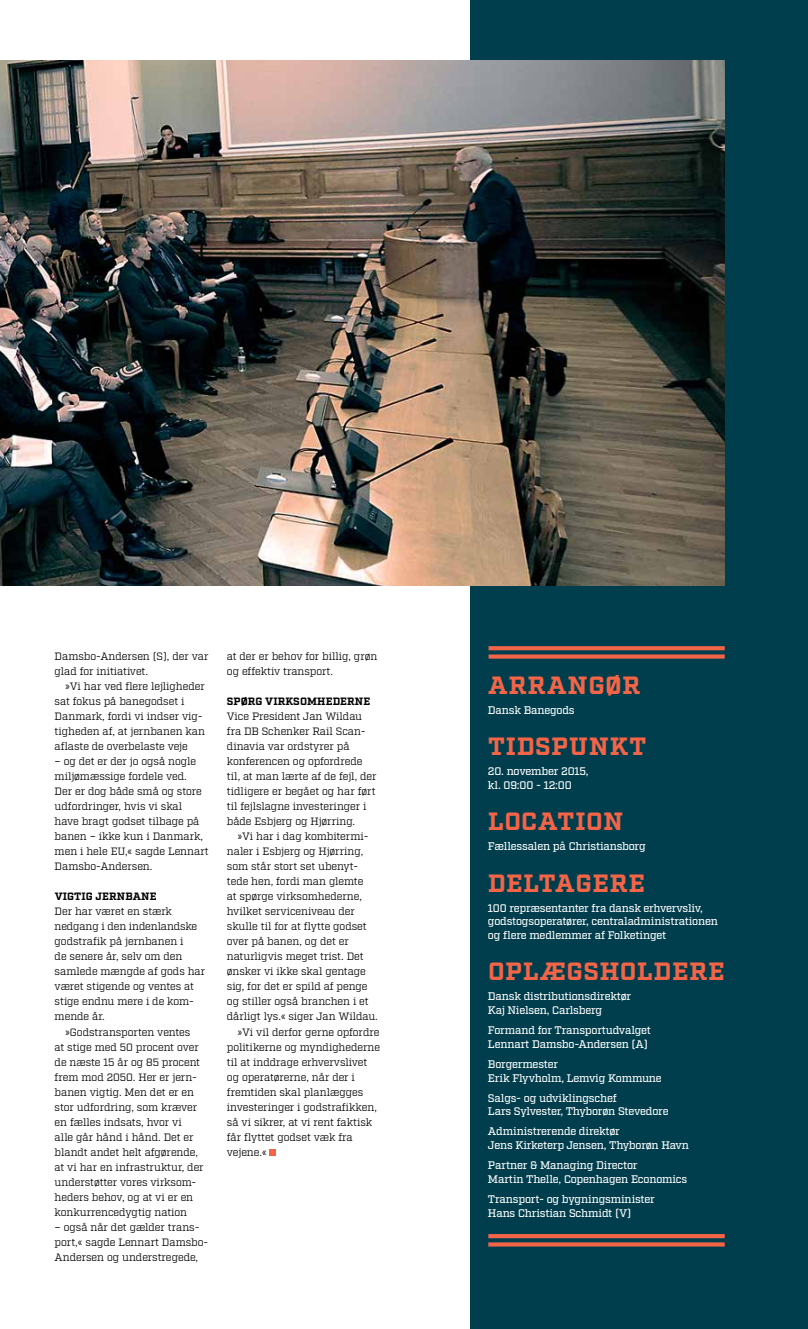
<style>
.page{position:relative;width:808px;height:1329px;background:#fff}
.page>*{position:absolute;margin:0;border:0;box-sizing:border-box;transform-origin:0 0}
.t1{font:700 25px "Factoria";letter-spacing:.03em;color:#f46447}
.t2{font:700 25px "Factoria";letter-spacing:.05em;color:#f46447}
.t3{font:500 11px/13.8px "Factoria";letter-spacing:-.025em;color:#fff}
.t4{font:10.62px/15px "Factoria";letter-spacing:-.01em;color:#000}
.t5{font:700 10.62px "Factoria";letter-spacing:.01em;color:#000}
</style>
<div class="page">
<div style="left:470px;top:0;width:338px;height:1329px;background:#003e4d"></div>
<img style="left:0;top:60px;width:725px;height:525px">
<svg style="left:270px;top:1149px;width:6px;height:6px"></svg>
<svg style="left:488px;top:646px;width:237px;height:4px"></svg>
<div style="left:488px;top:654px;width:237px;height:5px;background:#f46447"></div>
<svg style="left:488px;top:1234px;width:237px;height:4px"></svg>
<svg style="left:488px;top:1242px;width:237px;height:4px"></svg>
<p class="t4" style="left:55px;top:649px;width:155px">Damsbo-Andersen (S), der var glad for initiativet.</p>
<p class="t4" style="left:55px;top:679px;width:152px;text-indent:11px">»Vi har ved flere lejligheder sat fokus på banegodset i<br>Danmark, fordi vi indser vig&shy;tigheden af, at jernbanen kan aflaste de overbelaste veje</p>
<p class="t4" style="left:55px;top:754px;width:156px">– og det er der jo også nogle miljømæssige fordele ved.<br>Der er dog både små og store udfordringer, hvis vi skal have bragt godset tilbage på banen – ikke kun i Danmark, men i hele EU,« sagde Lennart<br>Damsbo-Andersen.</p>
<p class="t5" style="left:55px;top:890px;width:103px">VIGTIG JERNBANE</p>
<p class="t4" style="left:55px;top:904px;width:152px">Der har været en stærk nedgang i den indenlandske godstrafik på jernbanen i<br>de senere år, selv om den samlede mængde af gods har været stigende og ventes at stige endnu mere i de kom&shy;mende år.</p>
<p class="t4" style="left:55px;top:1024px;width:151px;text-indent:11px">»Godstransporten ventes<br>at stige med 50 procent over de næste 15 år og 85 procent frem mod 2050. Her er jern&shy;banen vigtig. Men det er en stor udfordring, som kræver en fælles indsats, hvor vi<br>alle går hånd i hånd. Det er blandt andet helt afgørende, at vi har en infrastruktur, der understøtter vores virksom&shy;heders behov, og at vi er en konkurrencedygtig nation</p>
<p class="t4" style="left:55px;top:1219px;width:154px">– også når det gælder trans&shy;port,« sagde Lennart Damsbo-<br>Andersen og understregede,</p>
<p class="t4" style="left:227px;top:649px;width:152px">at der er behov for billig, grøn og effektiv transport.</p>
<p class="t5" style="left:227px;top:695px;width:145px">SPØRG VIRKSOMHEDERNE</p>
<p class="t4" style="left:227px;top:709px;width:151px">Vice President Jan Wildau fra DB Schenker Rail Scan&shy;dinavia var ordstyrer på konferencen og opfordrede til, at man lærte af de fejl, der tidligere er begået og har ført til fejlslagne investeringer i både Esbjerg og Hjørring.</p>
<p class="t4" style="left:237px;top:829px;width:132px">»Vi har i dag kombitermi-</p>
<p class="t4" style="left:227px;top:844px;width:138px">naler i Esbjerg og Hjørring,</p>
<p class="t4" style="left:227px;top:859px;width:133px">som står stort set ubenyt-</p>
<p class="t4" style="left:227px;top:874px;width:138px">tede hen, fordi man glemte</p>
<p class="t4" style="left:227px;top:889px;width:137px">at spørge virksomhederne,</p>
<p class="t4" style="left:227px;top:904px;width:129px">hvilket serviceniveau der</p>
<p class="t4" style="left:227px;top:919px;width:141px">skulle til for at flytte godset</p>
<p class="t4" style="left:227px;top:934px;width:123px">over på banen, og det er</p>
<p class="t4" style="left:227px;top:949px;width:138px">naturligvis meget trist. Det</p>
<p class="t4" style="left:227px;top:964px;width:140px">ønsker vi ikke skal gentage</p>
<p class="t4" style="left:227px;top:979px;width:142px">sig, for det er spild af penge</p>
<p class="t4" style="left:227px;top:994px;width:143px">og stiller også branchen i et</p>
<p class="t4" style="left:227px;top:1009px;width:153px">dårligt lys.« siger Jan Wildau.</p>
<p class="t4" style="left:237px;top:1024px;width:143px">»Vi vil derfor gerne opfordre</p>
<p class="t4" style="left:227px;top:1039px;width:155px">politikerne og myndighederne</p>
<p class="t4" style="left:227px;top:1054px;width:142px">til at inddrage erhvervslivet</p>
<p class="t4" style="left:227px;top:1069px;width:130px">og operatørerne, når der i</p>
<p class="t4" style="left:227px;top:1084px;width:138px">fremtiden skal planlægges</p>
<p class="t4" style="left:227px;top:1099px;width:152px">investeringer i godstrafikken,</p>
<p class="t4" style="left:227px;top:1114px;width:147px">så vi sikrer, at vi rent faktisk</p>
<p class="t4" style="left:227px;top:1129px;width:127px">får flyttet godset væk fra</p>
<p class="t4" style="left:227px;top:1144px;width:41px">vejene.«</p>
<h1 class="t2" style="left:488px;top:670px;width:154px">ARRANGØR</h1>
<p class="t3" style="left:488px;top:704px;width:88px">Dansk Banegods</p>
<h1 class="t1" style="left:488px;top:731px;width:160px">TIDSPUNKT</h1>
<p class="t3" style="left:488px;top:765px;width:102px">20. november 2015, kl. 09:00 - 12:00</p>
<h1 class="t1" style="left:488px;top:806px;width:137px">LOCATION</h1>
<p class="t3" style="left:488px;top:840px;width:159px">Fællessalen på Christiansborg</p>
<h1 class="t1" style="left:488px;top:868px;width:158px">DELTAGERE</h1>
<p class="t3" style="left:488px;top:901px;width:231px">100 repræsentanter fra dansk erhvervsliv, godstogsoperatører, centraladministrationen og flere medlemmer af Folketinget</p>
<h1 class="t1" style="left:488px;top:956px;width:238px">OPLÆGSHOLDERE</h1>
<p class="t3" style="left:488px;top:990px;width:145px">Dansk distributionsdirektør<br>Kaj Nielsen, Carlsberg</p>
<p class="t3" style="left:488px;top:1023px;width:165px">Formand for Transportudvalget<br>Lennart Damsbo-Andersen (A)</p>
<p class="t3" style="left:488px;top:1057px;width:175px">Borgermester<br>Erik Flyvholm, Lemvig Kommune</p>
<p class="t3" style="left:488px;top:1091px;width:182px">Salgs- og udviklingschef<br>Lars Sylvester, Thyborøn Stevedore</p>
<p class="t3" style="left:488px;top:1125px;width:203px">Administrerende direktør<br>Jens Kirketerp Jensen, Thyborøn Havn</p>
<p class="t3" style="left:488px;top:1158px;width:201px">Partner &amp; Managing Director<br>Martin Thelle, Copenhagen Economics</p>
<p class="t3" style="left:488px;top:1192px;width:168px">Transport- og bygningsminister<br>Hans Christian Schmidt (V)</p>
</div>
